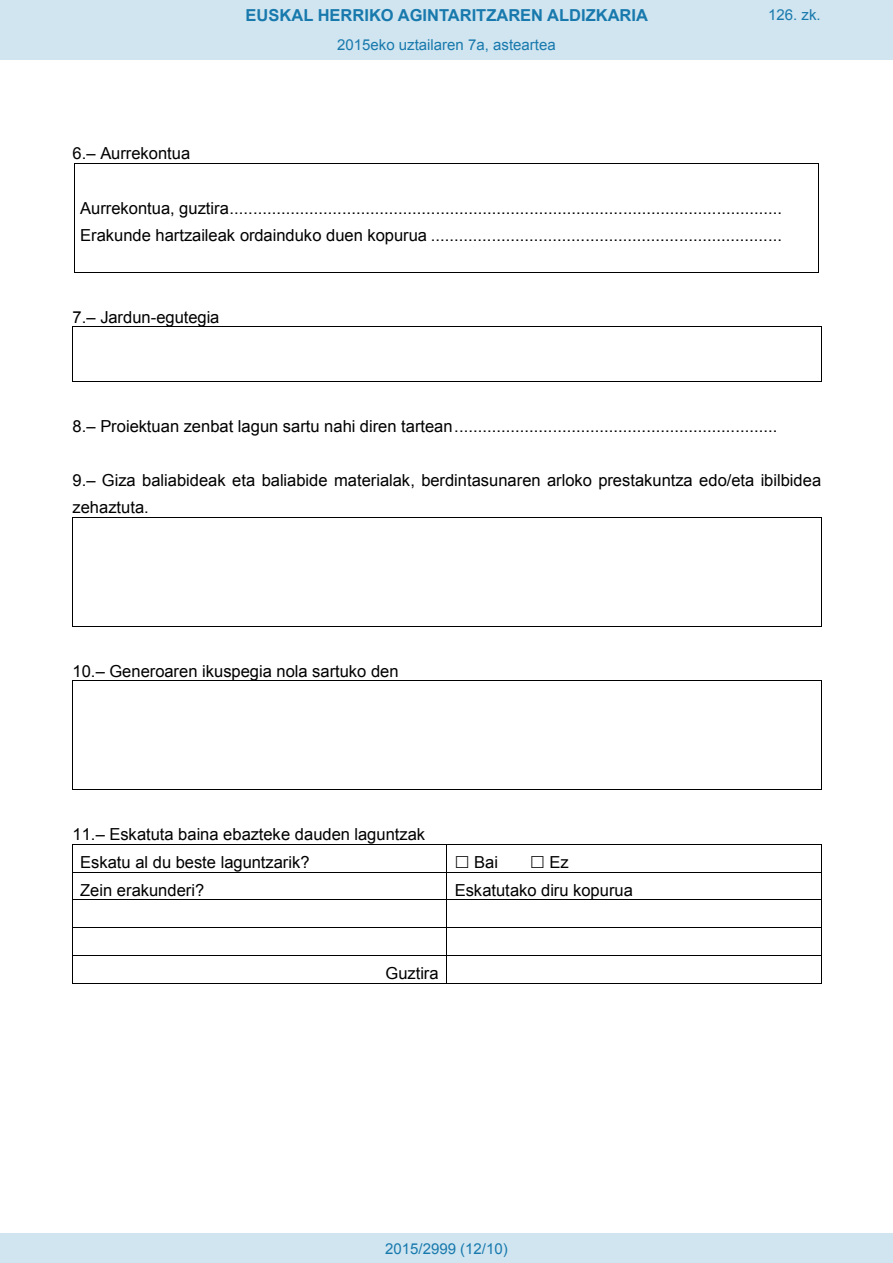
<style>
.page{position:relative;width:893px;height:1263px;background:#fff}
.page>*{position:absolute;margin:0;border:0;box-sizing:border-box;transform-origin:0 0}
.t1{font:16.5px/27px "Arial";color:#000}
.t2{font:700 16.5px "Arial";color:#1879ad}
.Paginacion_Centro{font:15px "Arial";color:#1879ad}
</style>
<div class="page">
<hr style="left:75px;top:163px;width:743px;height:1px;background:#000">
<hr style="left:75px;top:164px;width:1px;height:108px;background:#000">
<hr style="left:75px;top:272px;width:743px;height:1px;background:#000">
<hr style="left:818px;top:164px;width:1px;height:108px;background:#000">
<hr style="left:72px;top:326px;width:749px;height:1px;background:#000">
<hr style="left:72px;top:327px;width:1px;height:54px;background:#000">
<hr style="left:72px;top:381px;width:749px;height:1px;background:#000">
<hr style="left:821px;top:327px;width:1px;height:54px;background:#000">
<hr style="left:72px;top:517px;width:749px;height:1px;background:#000">
<hr style="left:72px;top:518px;width:1px;height:108px;background:#000">
<hr style="left:72px;top:626px;width:749px;height:1px;background:#000">
<hr style="left:821px;top:518px;width:1px;height:108px;background:#000">
<hr style="left:72px;top:680px;width:749px;height:1px;background:#000">
<hr style="left:72px;top:681px;width:1px;height:108px;background:#000">
<hr style="left:72px;top:789px;width:749px;height:1px;background:#000">
<hr style="left:821px;top:681px;width:1px;height:108px;background:#000">
<hr style="left:72px;top:844px;width:374px;height:1px;background:#000">
<hr style="left:447px;top:844px;width:374px;height:1px;background:#000">
<hr style="left:72px;top:872px;width:374px;height:1px;background:#000">
<hr style="left:447px;top:872px;width:374px;height:1px;background:#000">
<hr style="left:72px;top:899px;width:374px;height:1px;background:#000">
<hr style="left:447px;top:899px;width:374px;height:1px;background:#000">
<hr style="left:72px;top:927px;width:374px;height:1px;background:#000">
<hr style="left:447px;top:927px;width:374px;height:1px;background:#000">
<hr style="left:72px;top:955px;width:374px;height:1px;background:#000">
<hr style="left:447px;top:955px;width:374px;height:1px;background:#000">
<svg style="left:72px;top:845px;width:1px;height:138px"></svg>
<hr style="left:72px;top:983px;width:374px;height:1px;background:#000">
<svg style="left:446px;top:844px;width:1px;height:140px"></svg>
<hr style="left:447px;top:983px;width:374px;height:1px;background:#000">
<svg style="left:821px;top:844px;width:1px;height:140px"></svg>
<div style="left:0;top:0;width:893px;height:60px;background:#d0e5f0"></div>
<div style="left:0;top:1233px;width:893px;height:30px;background:#d0e5f0"></div>
<p class="t1" style="left:73px;top:140px;width:119px">6.– Aurrekontua</p>
<p class="t2" style="left:246px;top:4px;width:404px">EUSKAL HERRIKO AGINTARITZAREN ALDIZKARIA</p>
<p class="Paginacion_Centro" style="left:768px;top:5px;width:54px">126. zk.</p>
<p class="Paginacion_Centro" style="left:337px;top:35px;width:220px">2015eko uztailaren 7a, asteartea</p>
<p class="t1" style="left:80px;top:195px;width:703px">Aurrekontua, guztira ......................................................................................................................<br>Erakunde hartzaileak ordainduko duen kopurua ...........................................................................</p>
<p class="t1" style="left:73px;top:304px;width:148px">7.– Jardun-egutegia</p>
<p class="t1" style="left:73px;top:413px;width:706px">8.– Proiektuan zenbat lagun sartu nahi diren tartean .....................................................................</p>
<p class="t1" style="left:73px;top:467px;width:750px">9.– Giza baliabideak eta baliabide materialak, berdintasunaren arloko prestakuntza edo/eta ibilbidea zehaztuta.</p>
<p class="t1" style="left:73px;top:658px;width:328px">10.– Generoaren ikuspegia nola sartuko den</p>
<p class="t1" style="left:80px;top:821px;width:346px;line-height:27.8px;text-indent:-8px">11.– Eskatuta baina ebazteke dauden laguntzak<br>Eskatu al du beste laguntzarik?</p>
<p class="t1" style="left:474px;top:849px;width:25px">Bai</p>
<p class="t1" style="left:549px;top:849px;width:21px">Ez</p>
<p class="t1" style="left:80px;top:877px;width:126px">Zein erakunderi?</p>
<p class="t1" style="left:455px;top:877px;width:180px">Eskatutako diru kopurua</p>
<p class="t1" style="left:385px;top:960px;width:55px">Guztira</p>
<p class="Paginacion_Centro" style="left:385px;top:1238px;width:124px">2015/2999 (12/10)</p>
</div>
